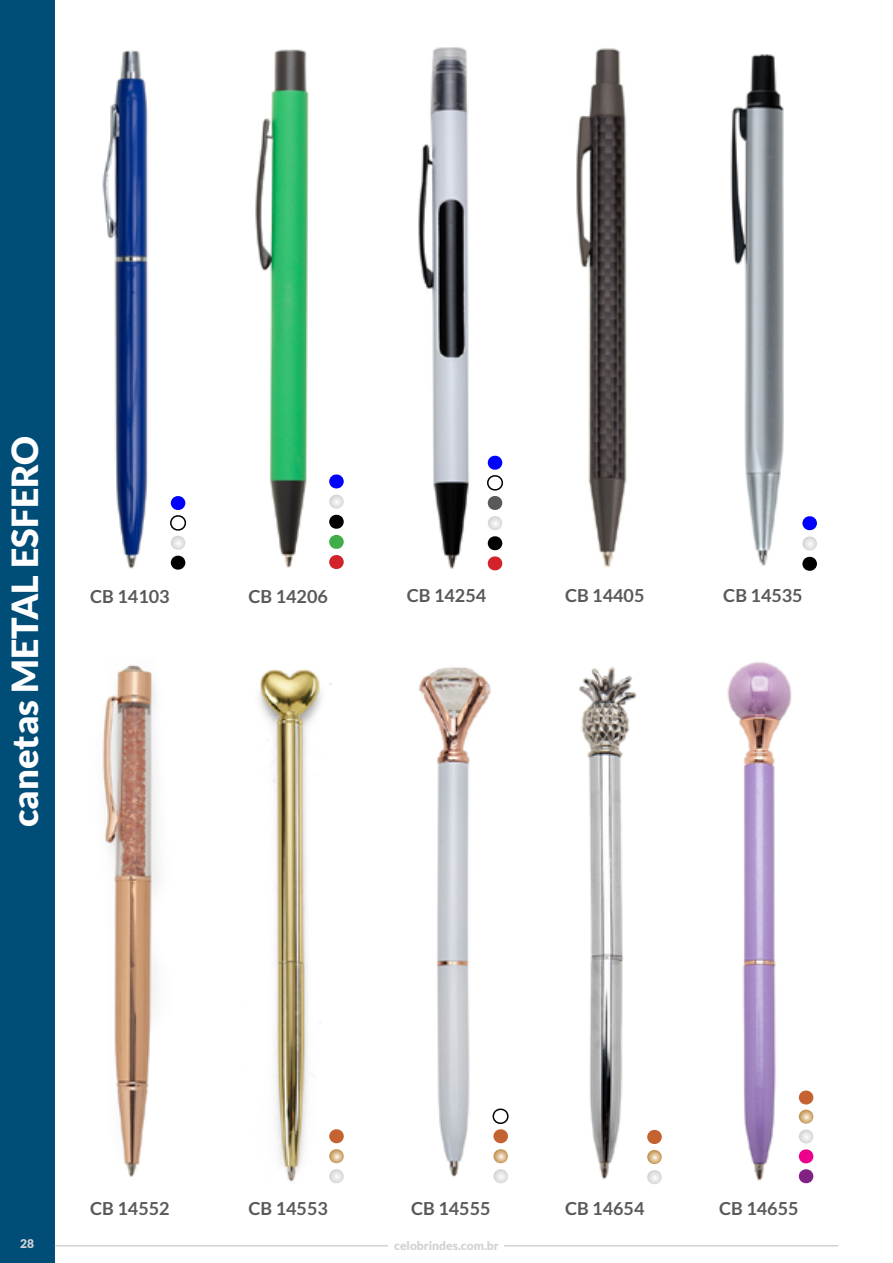
<style>
.page{position:relative;width:893px;height:1263px;background:#fff}
.page>*{position:absolute;margin:0;border:0;box-sizing:border-box;transform-origin:0 0}
.t1{font:900 36px "Lato";color:#fff}
.t2{font:700 18px "Lato";color:#58595b}
.t3{font:900 12px "Lato";color:#d1d3d4}
</style>
<div class="page">
<img style="left:418px;top:47px;width:77px;height:523px">
<svg style="left:488px;top:516px;width:14px;height:14px"></svg>
<div style="left:488px;top:496px;width:14px;height:14px;background:#58595b;border-radius:7px"></div>
<div style="left:488px;top:476px;width:14px;height:14px;background:#fff;border-radius:7px"></div>
<div style="left:487px;top:475px;width:16px;height:15px;border:2px solid #000;border-radius:7px"></div>
<div style="left:488px;top:456px;width:14px;height:14px;background:#00f;border-radius:7px"></div>
<div style="left:488px;top:536px;width:14px;height:14px;background:#000;border-radius:7px"></div>
<div style="left:488px;top:556px;width:14px;height:14px;background:#d2232a;border-radius:7px"></div>
<img style="left:730px;top:54px;width:76px;height:512px">
<div style="left:802px;top:557px;width:15px;height:14px;background:#000;border-radius:7px"></div>
<svg style="left:802px;top:536px;width:15px;height:14px"></svg>
<div style="left:802px;top:516px;width:15px;height:14px;background:#00f;border-radius:7px"></div>
<img style="left:576px;top:48px;width:51px;height:519px">
<img style="left:102px;top:665px;width:56px;height:512px">
<img style="left:255px;top:49px;width:78px;height:519px">
<div style="left:329px;top:515px;width:15px;height:14px;background:#000;border-radius:7px"></div>
<svg style="left:329px;top:495px;width:15px;height:14px"></svg>
<div style="left:329px;top:474px;width:15px;height:14px;background:#00f;border-radius:7px"></div>
<div style="left:329px;top:535px;width:15px;height:14px;background:#41ad49;border-radius:7px"></div>
<div style="left:329px;top:555px;width:15px;height:14px;background:#d2232a;border-radius:7px"></div>
<img style="left:102px;top:50px;width:72px;height:519px">
<div style="left:171px;top:496px;width:14px;height:14px;background:#00f;border-radius:7px"></div>
<div style="left:171px;top:516px;width:14px;height:14px;background:#fff;border-radius:7px"></div>
<div style="left:170px;top:515px;width:16px;height:16px;border:2px solid #000;border-radius:7px"></div>
<svg style="left:171px;top:536px;width:14px;height:14px"></svg>
<div style="left:171px;top:556px;width:14px;height:14px;background:#000;border-radius:7px"></div>
<img style="left:259px;top:669px;width:78px;height:513px">
<div style="left:329px;top:1129px;width:15px;height:14px;background:#c46231;border-radius:7px"></div>
<svg style="left:329px;top:1149px;width:15px;height:14px"></svg>
<svg style="left:329px;top:1169px;width:15px;height:14px"></svg>
<img style="left:578px;top:667px;width:77px;height:516px">
<img style="left:418px;top:667px;width:83px;height:510px">
<div style="left:647px;top:1130px;width:15px;height:14px;background:#c46231;border-radius:7px"></div>
<svg style="left:647px;top:1150px;width:15px;height:14px"></svg>
<svg style="left:647px;top:1170px;width:15px;height:14px"></svg>
<img style="left:727px;top:661px;width:80px;height:521px">
<svg style="left:799px;top:1129px;width:14px;height:14px"></svg>
<div style="left:799px;top:1149px;width:14px;height:14px;background:#ec008c;border-radius:7px"></div>
<svg style="left:799px;top:1110px;width:14px;height:13px"></svg>
<div style="left:799px;top:1090px;width:14px;height:14px;background:#c46231;border-radius:7px"></div>
<div style="left:799px;top:1169px;width:14px;height:14px;background:#822184;border-radius:7px"></div>
<div style="left:0;top:0;width:54px;height:1263px;background:#004d78"></div>
<div style="left:493px;top:1129px;width:15px;height:14px;background:#c46231;border-radius:7px"></div>
<div style="left:493px;top:1109px;width:15px;height:14px;background:#fff;border-radius:7px"></div>
<div style="left:493px;top:1108px;width:16px;height:16px;border:2px solid #000;border-radius:7px"></div>
<svg style="left:493px;top:1149px;width:15px;height:14px"></svg>
<svg style="left:493px;top:1169px;width:15px;height:14px"></svg>
<hr style="left:55px;top:1245px;width:783px;height:1px;background:#d1d3d4">
<div style="left:389px;top:1240px;width:115px;height:11px;background:#fff"></div>
<h1 class="t1" style="left:4px;top:827px;width:393px;rotate:-90deg">canetas METAL ESFERO</h1>
<p class="t2" style="left:90px;top:586px;width:81px">CB 14103</p>
<p class="t2" style="left:248px;top:586px;width:81px">CB 14206</p>
<p class="t2" style="left:407px;top:585px;width:81px">CB 14254</p>
<p class="t2" style="left:565px;top:585px;width:81px">CB 14405</p>
<p class="t2" style="left:723px;top:585px;width:81px">CB 14535</p>
<p class="t2" style="left:90px;top:1198px;width:81px">CB 14552</p>
<p class="t2" style="left:248px;top:1198px;width:81px">CB 14553</p>
<p class="t2" style="left:411px;top:1198px;width:81px">CB 14555</p>
<p class="t2" style="left:565px;top:1198px;width:81px">CB 14654</p>
<p class="t2" style="left:719px;top:1198px;width:81px">CB 14655</p>
<p class="t3" style="left:20px;top:1236px;width:15px">28</p>
<p class="t3" style="left:394px;top:1238px;width:106px">celobrindes.com.br</p>
</div>
